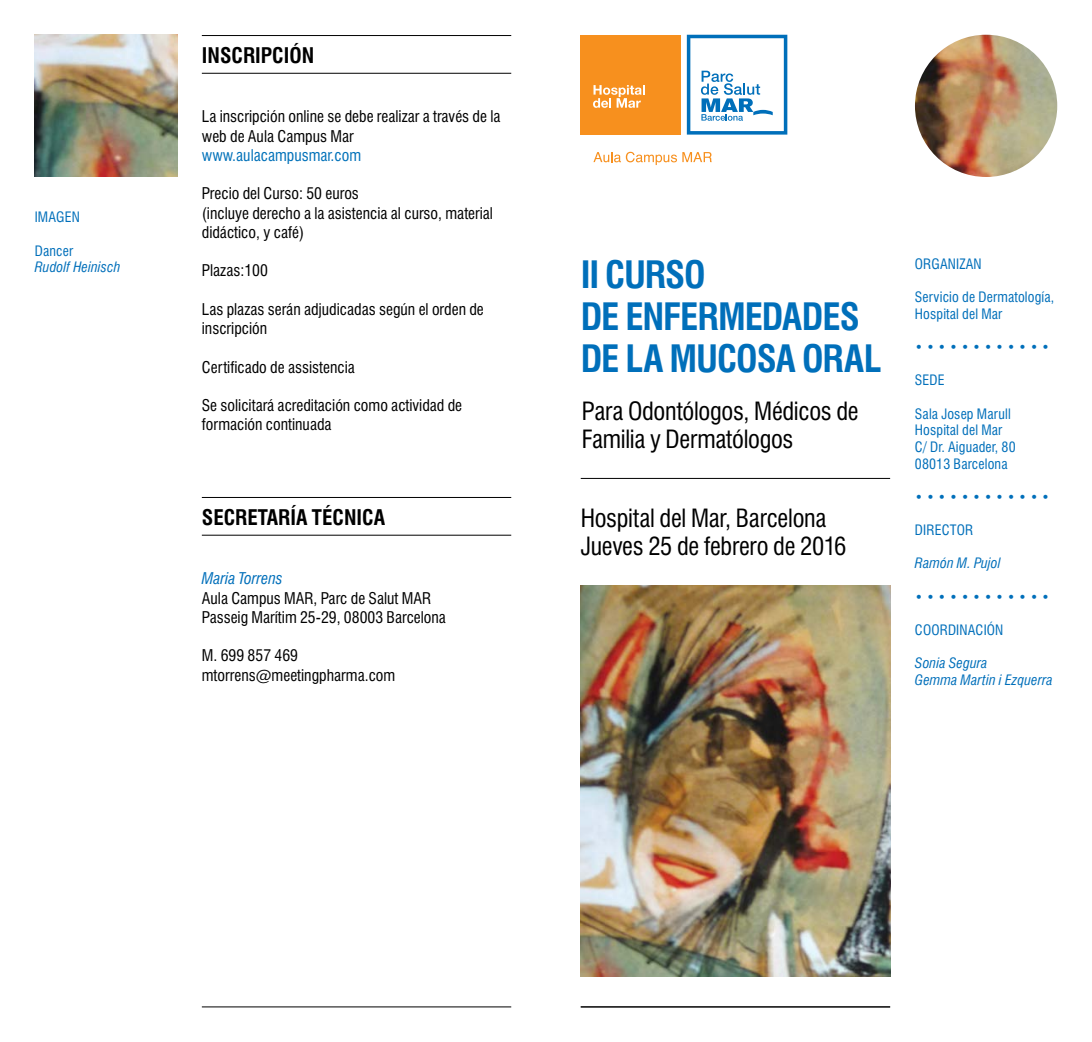
<style>
.page{position:relative;width:1092px;height:1042px;background:#fff}
.page>*{position:absolute;margin:0;border:0;box-sizing:border-box;transform-origin:0 0}
.t1{font:700 condensed 36.75px/42px "Swiss 721 BT";letter-spacing:-.03em;color:#006fba}
.t2{font:condensed 24.5px/28px "Swiss 721 BT";letter-spacing:-.01em;color:#000}
.t3{font:700 condensed 21px "Swiss 721 BT";color:#000}
.t4{font:condensed 15.75px/19.2px "Swiss 721 BT";color:#000}
.t5{font:condensed 15.75px "Swiss 721 BT";color:#0071b9}
.t6{font:italic condensed 15.75px "Swiss 721 BT";color:#006fba}
.t7{font:condensed 14px/16.6px "Swiss 721 BT";letter-spacing:.01em;color:#006fba}
.t8{font:italic condensed 14px/16.6px "Swiss 721 BT";letter-spacing:.01em;color:#006fba}
</style>
<div class="page">
<hr style="left:202px;top:1006px;width:309px;height:1px;background:#000">
<hr style="left:202px;top:35px;width:309px;height:1px;background:#000">
<hr style="left:202px;top:73px;width:309px;height:1px;background:#000">
<hr style="left:202px;top:497px;width:309px;height:1px;background:#000">
<hr style="left:202px;top:535px;width:309px;height:1px;background:#000">
<img style="left:35px;top:35px;width:142px;height:142px">
<div style="left:580px;top:35px;width:101px;height:100px;background:#f7901e"></div>
<svg style="left:593px;top:85px;width:51px;height:23px"></svg>
<svg style="left:686px;top:35px;width:101px;height:100px"></svg>
<svg style="left:593px;top:152px;width:118px;height:13px"></svg>
<img style="left:580px;top:585px;width:310px;height:391px">
<hr style="left:580px;top:478px;width:310px;height:1px;background:#000">
<hr style="left:580px;top:1006px;width:310px;height:1px;background:#000">
<img style="left:914px;top:35px;width:143px;height:142px;border-radius:71px">
<p class="t7" style="left:35px;top:209px;width:47px">IMAGEN</p>
<p class="t7" style="left:35px;top:242px;width:40px">Dancer</p>
<p class="t8" style="left:35px;top:259px;width:87px">Rudolf Heinisch</p>
<h3 class="t3" style="left:202px;top:43px;width:114px">INSCRIPCIÓN</h3>
<p class="t4" style="left:202px;top:107px;width:300px">La inscripción online se debe realizar a través de la web de Aula Campus Mar</p>
<p class="t5" style="left:202px;top:146px;width:161px">www.aulacampusmar.com</p>
<p class="t4" style="left:202px;top:184px;width:292px">Precio del Curso: 50 euros<br>(incluye derecho a la asistencia al curso, material didáctico, y café)</p>
<p class="t4" style="left:202px;top:261px;width:68px">Plazas:100</p>
<p class="t4" style="left:202px;top:299px;width:283px">Las plazas serán adjudicadas según el orden de inscripción</p>
<p class="t4" style="left:202px;top:357px;width:154px">Certificado de assistencia</p>
<p class="t4" style="left:202px;top:396px;width:262px">Se solicitará acreditación como actividad de formación continuada</p>
<h3 class="t3" style="left:202px;top:504px;width:185px">SECRETARÍA TÉCNICA</h3>
<p class="t6" style="left:202px;top:569px;width:82px">Maria Torrens</p>
<p class="t4" style="left:202px;top:588px;width:246px">Aula Campus MAR, Parc de Salut MAR<br>Passeig Marítim 25-29, 08003 Barcelona</p>
<p class="t4" style="left:202px;top:646px;width:195px">M. 699 857 469 mtorrens@meetingpharma.com</p>
<h1 class="t1" style="left:580px;top:253px;width:302px">II CURSO<br>DE ENFERMEDADES<br>DE LA MUCOSA ORAL</h1>
<h2 class="t2" style="left:581px;top:397px;width:278px">Para Odontólogos, Médicos de<br>Familia y Dermatólogos</h2>
<h2 class="t2" style="left:580px;top:504px;width:267px">Hospital del Mar, Barcelona<br>Jueves 25 de febrero de 2016</h2>
<p class="t7" style="left:914px;top:256px;width:68px">ORGANIZAN</p>
<p class="t7" style="left:914px;top:289px;width:141px">Servicio de Dermatología,<br>Hospital del Mar</p>
<p class="t7" style="left:914px;top:339px;width:136px">• • • • • • • • • • • •</p>
<p class="t7" style="left:914px;top:372px;width:31px">SEDE</p>
<p class="t7" style="left:914px;top:405px;width:102px">Sala Josep Marull<br>Hospital del Mar<br>C/ Dr. Aiguader, 80<br>08013 Barcelona</p>
<p class="t7" style="left:914px;top:488px;width:136px">• • • • • • • • • • • •</p>
<p class="t7" style="left:914px;top:522px;width:60px">DIRECTOR</p>
<p class="t8" style="left:914px;top:555px;width:87px">Ramón M. Pujol</p>
<p class="t7" style="left:914px;top:588px;width:136px">• • • • • • • • • • • •</p>
<p class="t7" style="left:914px;top:621px;width:90px">COORDINACIÓN</p>
<p class="t8" style="left:914px;top:655px;width:139px">Sonia Segura<br>Gemma Martin i Ezquerra</p>
</div>
